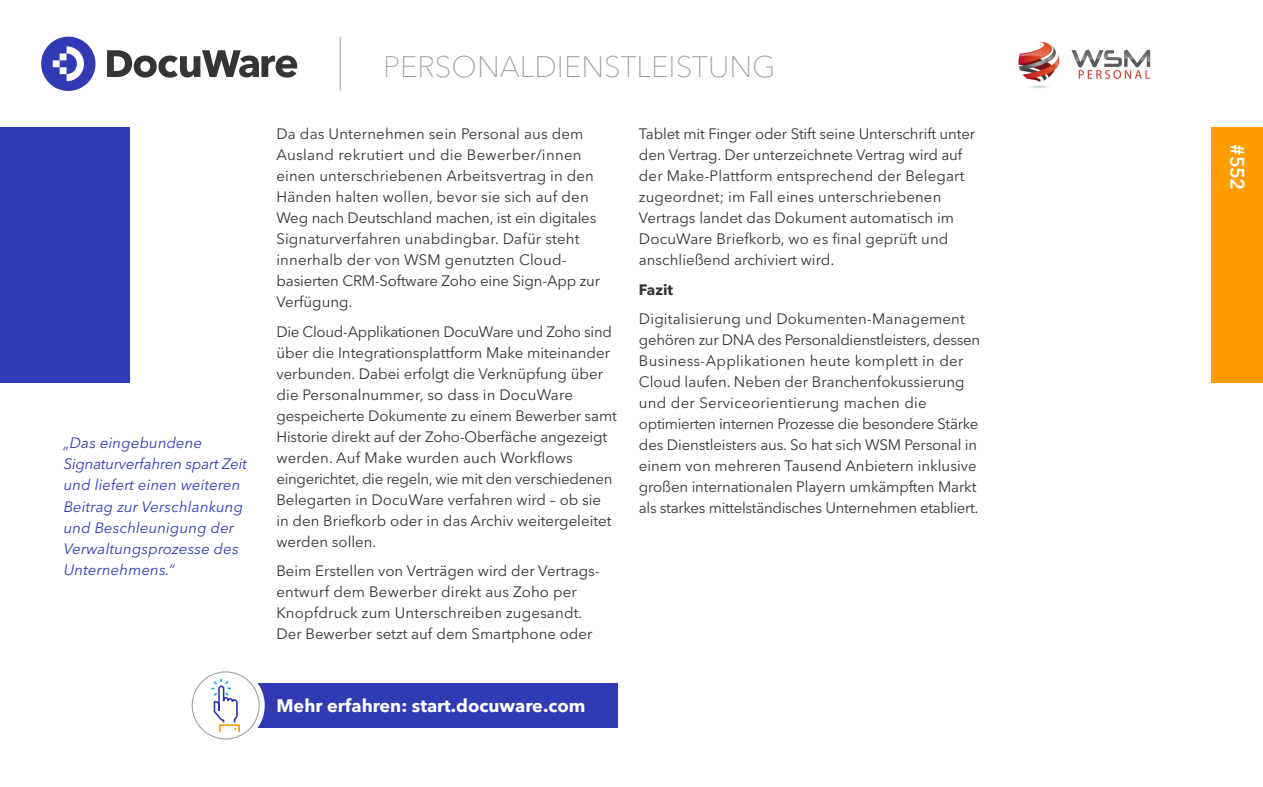
<style>
.page{position:relative;width:1263px;height:787px;background:#fff}
.page>*{position:absolute;margin:0;border:0;box-sizing:border-box;transform-origin:0 0}
.t1{font:100 29.4px "Avenir Next LT Pro";color:#9e9e9e}
.t2{font:600 19.5px "Avenir Next LT Pro";color:#fff}
.t3{font:700 18px "Avenir Next LT Pro";color:#fff}
.t4{font:15px/21px "Avenir Next LT Pro";color:#353535}
.t5{font:italic 15px/21px "Avenir Next LT Pro";letter-spacing:.01em;color:#303ab2}
.t6{font:700 15px "Avenir Next LT Pro";color:#353535}
</style>
<div class="page">
<svg style="left:41px;top:37px;width:55px;height:54px"></svg>
<svg style="left:107px;top:50px;width:190px;height:28px"></svg>
<hr style="left:340px;top:37px;width:1px;height:54px;background:#9e9e9e">
<div style="left:1212px;top:128px;width:51px;height:255px;background:#ff9d00"></div>
<div style="left:0;top:128px;width:130px;height:255px;background:#303ab2"></div>
<div style="left:255px;top:683px;width:363px;height:44px;background:#303ab2"></div>
<div style="left:187px;top:666px;width:78px;height:78px;background:#fff;border-radius:50%"></div>
<div style="left:192px;top:671px;width:68px;height:68px;border:1px solid #9e9e9e;border-radius:50%"></div>
<svg style="left:211px;top:678px;width:29px;height:55px"></svg>
<img style="left:1018px;top:41px;width:133px;height:47px">
<p class="t5" style="left:64px;top:433px;width:185px">„Das eingebundene<br>Signaturverfahren spart Zeit und liefert einen weiteren<br>Beitrag zur Verschlankung und Beschleunigung der<br>Verwaltungsprozesse des<br>Unternehmens.“</p>
<h1 class="t1" style="left:383px;top:49px;width:394px">PERSONALDIENSTLEISTUNG</h1>
<p class="t4" style="left:276px;top:123px;width:309px">Da das Unternehmen sein Personal aus dem</p>
<p class="t4" style="left:276px;top:144px;width:325px">Ausland rekrutiert und die Bewerber/innen einen unterschriebenen Arbeitsvertrag in den Händen halten wollen, bevor sie sich auf den Weg nach Deutschland machen, ist ein digitales Signaturverfahren unabdingbar. Dafür steht innerhalb der von WSM genutzten Cloud&shy;basierten CRM-Software Zoho eine Sign-App zur Verfügung.</p>
<p class="t4" style="left:276px;top:321px;width:342px">Die Cloud-Applikationen DocuWare und Zoho sind über die Integrationsplattform Make miteinander verbunden. Dabei erfolgt die Verknüpfung über die Personalnummer, so dass in DocuWare gespeicherte Dokumente zu einem Bewerber samt Historie direkt auf der Zoho-Oberfäche angezeigt werden. Auf Make wurden auch Workflows eingerichtet, die regeln, wie mit den verschiedenen Belegarten in DocuWare verfahren wird – ob sie in den Briefkorb oder in das Archiv weitergeleitet werden sollen.</p>
<p class="t4" style="left:276px;top:560px;width:323px">Beim Erstellen von Verträgen wird der Vertrags&shy;entwurf dem Bewerber direkt aus Zoho per Knopfdruck zum Unterschreiben zugesandt.<br>Der Bewerber setzt auf dem Smartphone oder</p>
<p class="t3" style="left:276px;top:694px;width:311px">Mehr erfahren: start.docuware.com</p>
<p class="t4" style="left:639px;top:123px;width:338px">Tablet mit Finger oder Stift seine Unterschrift unter den Vertrag. Der unterzeichnete Vertrag wird auf der Make-Plattform entsprechend der Belegart zugeordnet; im Fall eines unterschriebenen Vertrags landet das Dokument automatisch im DocuWare Briefkorb, wo es final geprüft und anschließend archiviert wird.</p>
<p class="t6" style="left:639px;top:280px;width:36px">Fazit</p>
<p class="t4" style="left:639px;top:308px;width:343px">Digitalisierung und Dokumenten-Management gehören zur DNA des Personaldienstleisters, dessen Business-Applikationen heute komplett in der Cloud laufen. Neben der Branchenfokussierung und der Serviceorientierung machen die optimierten internen Prozesse die besondere Stärke des Dienstleisters aus. So hat sich WSM Personal in einem von mehreren Tausend Anbietern inklusive großen internationalen Playern umkämpften Markt als starkes mittelständisches Unternehmen etabliert.</p>
<h2 class="t2" style="left:1249px;top:144px;width:47px;rotate:90deg">#552</h2>
</div>
